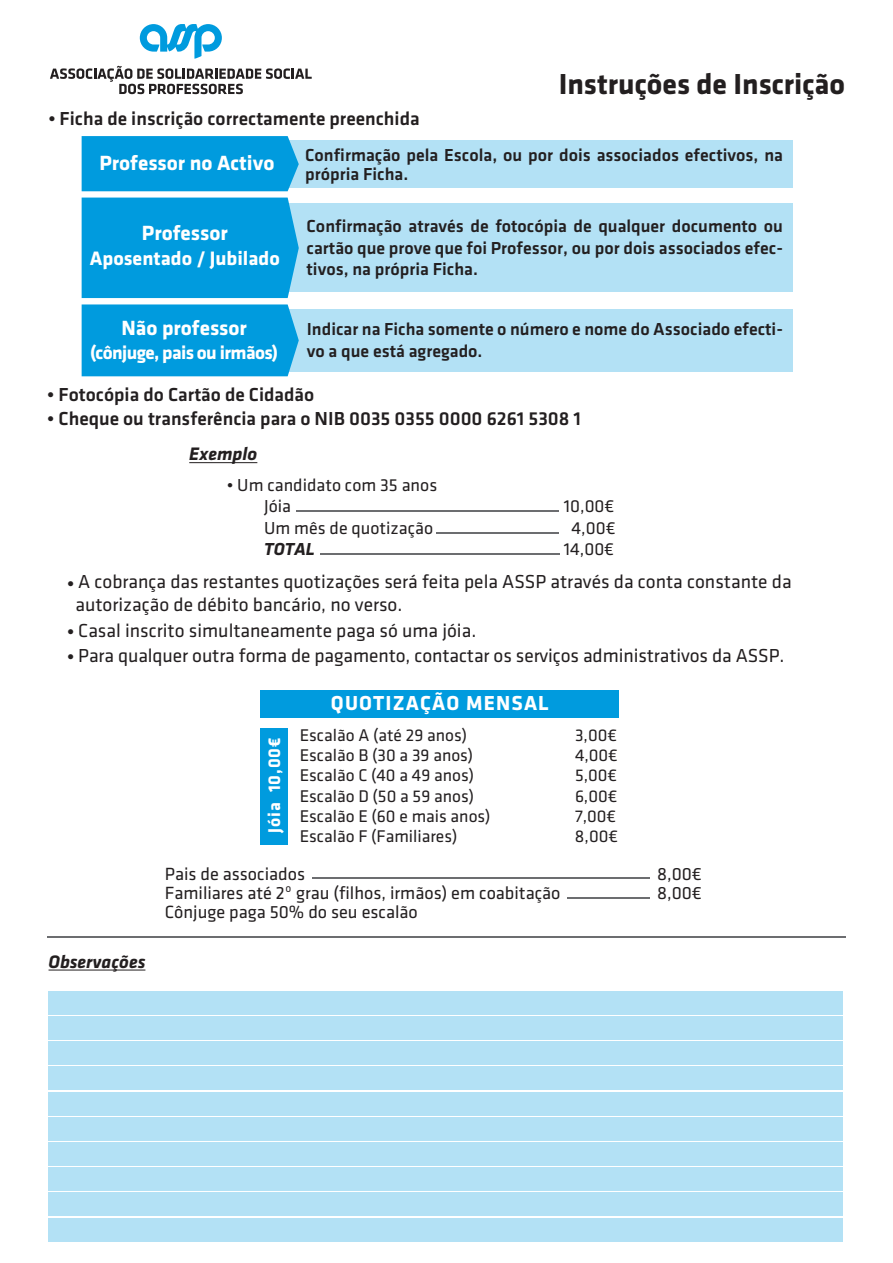
<style>
.page{position:relative;width:893px;height:1263px;background:#fff}
.page>*{position:absolute;margin:0;border:0;box-sizing:border-box;transform-origin:0 0}
.t1{font:700 30px "Klavika";color:#231f20}
.t2{font:700 21.3px "Klavika";color:#fff}
.t3{font:700 21px "Klavika";letter-spacing:.055em;color:#fff}
.t4{font:700 20.1px "Klavika";color:#fff}
.t5{font:19.5px/22.5px "Klavika Regular OSF";color:#231f20}
.t6{font:500 19.5px "Klavika";color:#231f20}
.t7{font:700 19.35px "Klavika";letter-spacing:-.03em;color:#fff}
.t8{font:italic 700 18.75px "Klavika";color:#231f20}
.t9{font:18.3px "Klavika";color:#231f20}
.t10{font:500 18px/21.6px "Klavika";color:#231f20}
.t11{font:18px/21.6px "Klavika";color:#231f20}
.t12{font:italic 700 18px "Klavika";color:#231f20}
.t13{font:700 17.7px "Klavika";letter-spacing:.05em;color:#fff}
.t14{font:17.55px "Klavika";color:#231f20}
.s1{font-family:"Klavika";font-weight:500}
</style>
<div class="page">
<hr style="left:189px;top:462px;width:68px;height:1px;background:#231f20">
<hr style="left:297px;top:511px;width:262px;height:1px;background:#6c6d70">
<hr style="left:436px;top:532px;width:123px;height:1px;background:#6c6d70">
<hr style="left:320px;top:553px;width:239px;height:2px;background:#6c6d70">
<div style="left:260px;top:690px;width:358px;height:27px;background:#009bde"></div>
<div style="left:260px;top:728px;width:27px;height:117px;background:#009bde"></div>
<hr style="left:312px;top:878px;width:338px;height:1px;background:#6c6d70">
<hr style="left:567px;top:897px;width:83px;height:2px;background:#6c6d70">
<div style="left:281px;top:204px;width:511px;height:88px;background:#b3e1f5"></div>
<div style="left:281px;top:140px;width:511px;height:48px;background:#b3e1f5"></div>
<div style="left:281px;top:309px;width:511px;height:63px;background:#b3e1f5"></div>
<div style="left:82px;top:304px;width:217px;height:72px;background:#009bde"></div>
<div style="left:82px;top:198px;width:217px;height:100px;background:#009bde"></div>
<div style="left:82px;top:136px;width:217px;height:55px;background:#009bde"></div>
<div style="left:49px;top:1218px;width:794px;height:23px;background:#b3e1f5"></div>
<div style="left:49px;top:1066px;width:794px;height:24px;background:#b3e1f5"></div>
<div style="left:49px;top:1041px;width:794px;height:24px;background:#b3e1f5"></div>
<div style="left:49px;top:991px;width:794px;height:23px;background:#b3e1f5"></div>
<div style="left:49px;top:1016px;width:794px;height:24px;background:#b3e1f5"></div>
<div style="left:49px;top:1092px;width:794px;height:23px;background:#b3e1f5"></div>
<div style="left:49px;top:1167px;width:794px;height:24px;background:#b3e1f5"></div>
<div style="left:49px;top:1192px;width:794px;height:24px;background:#b3e1f5"></div>
<div style="left:49px;top:1142px;width:794px;height:24px;background:#b3e1f5"></div>
<div style="left:49px;top:1117px;width:794px;height:23px;background:#b3e1f5"></div>
<hr style="left:49px;top:970px;width:96px;height:1px;background:#231f20">
<hr style="left:47px;top:936px;width:799px;height:2px;background:#6c6d70">
<svg style="left:50px;top:66px;width:262px;height:28px"></svg>
<svg style="left:140px;top:24px;width:82px;height:35px"></svg>
<p class="t6" style="left:48px;top:108px;width:373px">• Ficha de inscrição correctamente preenchida</p>
<h1 class="t1" style="left:559px;top:68px;width:288px">Instruções de Inscrição</h1>
<p class="t2" style="left:99px;top:151px;width:177px">Professor no Activo</p>
<p class="t2" style="left:142px;top:222px;width:87px">Professor</p>
<p class="t4" style="left:90px;top:247px;width:191px">Aposentado / Jubilado</p>
<p class="t2" style="left:121px;top:316px;width:127px">Não professor</p>
<p class="t7" style="left:90px;top:342px;width:190px">(cônjuge, pais ou irmãos)</p>
<p class="t10" style="left:305px;top:145px;width:479px;line-height:19.5px">Confirmação pela Escola, ou por dois associados efectivos, na própria Ficha.</p>
<p class="t10" style="left:307px;top:215px;width:478px;text-align:justify">Confirmação através de fotocópia de qualquer documento ou cartão que prove que foi Professor, ou por dois associados efec&shy;tivos, na própria Ficha.</p>
<p class="t10" style="left:307px;top:318px;width:478px">Indicar na Ficha somente o número e nome do Associado efecti&shy;vo a que está agregado.</p>
<p class="t6" style="left:47px;top:384px;width:269px">• Fotocópia do Cartão de Cidadão</p>
<p class="t6" style="left:47px;top:408px;width:535px">• Cheque ou transferência para o NIB 0035 0355 0000 6261 5308 1</p>
<p class="t8" style="left:189px;top:443px;width:70px">Exemplo</p>
<p class="t11" style="left:264px;top:474px;width:175px;text-indent:-37px">• Um candidato com 35 anos<br>Jóia</p>
<p class="t11" style="left:564px;top:496px;width:52px">10,00€</p>
<p class="t11" style="left:264px;top:517px;width:170px">Um mês de quotização</p>
<p class="t11" style="left:572px;top:517px;width:45px">4,00€</p>
<p class="t12" style="left:264px;top:539px;width:52px">TOTAL</p>
<p class="t11" style="left:564px;top:539px;width:52px">14,00€</p>
<p class="t5" style="left:75px;top:571px;width:718px;text-indent:-8px"><span class="s1">•</span> A cobrança das restantes quotizações será feita pela ASSP através da conta constante da autorização de débito bancário, no verso.</p>
<p class="t5" style="left:67px;top:619px;width:411px"><span class="s1">•</span> Casal inscrito simultaneamente paga só uma jóia.</p>
<p class="t5" style="left:67px;top:644px;width:719px"><span class="s1">•</span> Para qualquer outra forma de pagamento, contactar os serviços administrativos da ASSP.</p>
<p class="t13" style="left:265px;top:833px;width:97px;rotate:-90deg">Jóia 10,00€</p>
<p class="t3" style="left:331px;top:692px;width:219px">QUOTIZAÇÃO MENSAL</p>
<p class="t14" style="left:300px;top:726px;width:169px">Escalão A (até 29 anos)</p>
<p class="t14" style="left:575px;top:726px;width:43px">3,00€</p>
<p class="t14" style="left:300px;top:746px;width:175px">Escalão B (30 a 39 anos)</p>
<p class="t14" style="left:575px;top:746px;width:44px">4,00€</p>
<p class="t14" style="left:300px;top:767px;width:176px">Escalão C (40 a 49 anos)</p>
<p class="t14" style="left:575px;top:767px;width:44px">5,00€</p>
<p class="t14" style="left:300px;top:787px;width:176px">Escalão D (50 a 59 anos)</p>
<p class="t14" style="left:575px;top:787px;width:44px">6,00€</p>
<p class="t14" style="left:300px;top:807px;width:192px">Escalão E (60 e mais anos)</p>
<p class="t14" style="left:575px;top:807px;width:43px">7,00€</p>
<p class="t14" style="left:300px;top:827px;width:159px">Escalão F (Familiares)</p>
<p class="t14" style="left:575px;top:827px;width:44px">8,00€</p>
<p class="t8" style="left:49px;top:951px;width:98px">Observações</p>
<p class="t9" style="left:165px;top:864px;width:142px">Pais de associados</p>
<p class="t9" style="left:657px;top:864px;width:46px">8,00€</p>
<p class="t9" style="left:165px;top:883px;width:397px">Familiares até 2º grau (filhos, irmãos) em coabitação</p>
<p class="t9" style="left:657px;top:883px;width:46px">8,00€</p>
<p class="t9" style="left:165px;top:902px;width:255px">Cônjuge paga 50% do seu escalão</p>
</div>
